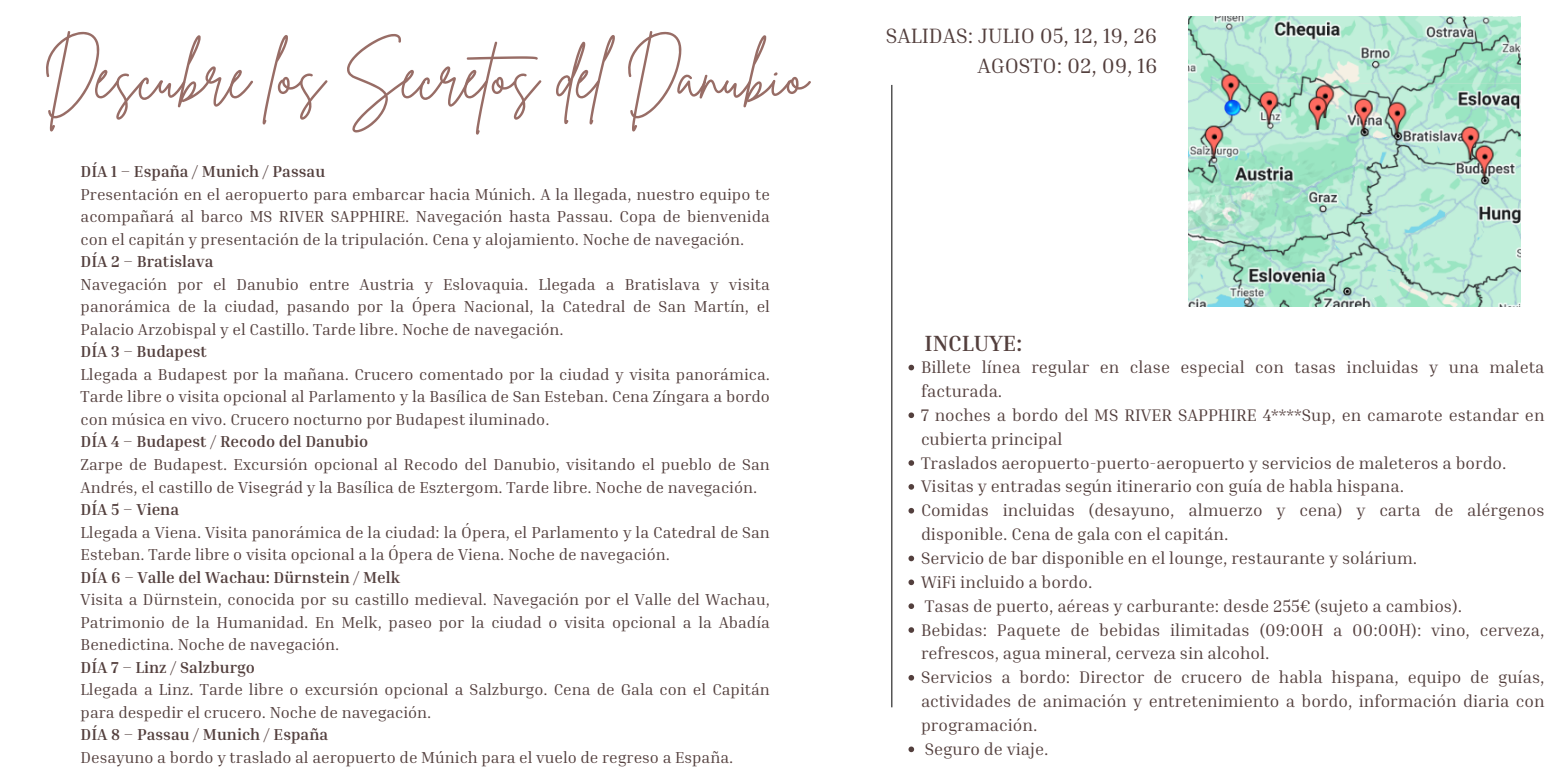
<style>
.page{position:relative;width:1556px;height:778px;background:#fff}
.page>*{position:absolute;margin:0;border:0;box-sizing:border-box;transform-origin:0 0}
.t1{font:63.27px "Brittany Signature";color:#986d66}
.t2{font:700 22.56px "Inria Serif";color:#533f3d}
.t3{font:21.3px/29.7px "Inria Serif";color:#533f3d;text-align:right}
.t4{font:17.16px/23.8px "Inria Serif";color:#533f3d}
.t5{font:16.23px/22.5px "Inria Serif";color:#533f3d;text-align:justify}
.t6{font:700 16.23px "Inria Serif";color:#533f3d}
</style>
<div class="page">
<hr style="left:891px;top:85px;width:1px;height:622px;background:#000">
<img style="left:1188px;top:17px;width:332px;height:289px">
<svg style="left:908px;top:365px;width:6px;height:5px"></svg>
<svg style="left:908px;top:412px;width:6px;height:6px"></svg>
<svg style="left:908px;top:460px;width:6px;height:6px"></svg>
<svg style="left:908px;top:484px;width:6px;height:5px"></svg>
<svg style="left:908px;top:508px;width:6px;height:5px"></svg>
<svg style="left:908px;top:555px;width:6px;height:6px"></svg>
<svg style="left:908px;top:579px;width:6px;height:6px"></svg>
<svg style="left:908px;top:603px;width:6px;height:6px"></svg>
<svg style="left:908px;top:627px;width:6px;height:6px"></svg>
<svg style="left:908px;top:675px;width:6px;height:5px"></svg>
<svg style="left:908px;top:746px;width:6px;height:6px"></svg>
<h1 class="t1" style="left:43px;top:35px;width:766px">Descubre los Secretos del Danubio</h1>
<p class="t6" style="left:81px;top:161px;width:246px">DÍA 1 – España / Munich / Passau</p>
<p class="t5" style="left:81px;top:182px;width:691px">Presentación en el aeropuerto para embarcar hacia Múnich. A la llegada, nuestro equipo te acompañará al barco MS RIVER SAPPHIRE. Navegación hasta Passau. Copa de bienvenida con el capitán y presentación de la tripulación. Cena y alojamiento. Noche de navegación.</p>
<p class="t6" style="left:81px;top:251px;width:134px">DÍA 2 – Bratislava</p>
<p class="t5" style="left:81px;top:272px;width:691px">Navegación por el Danubio entre Austria y Eslovaquia. Llegada a Bratislava y visita panorámica de la ciudad, pasando por la Ópera Nacional, la Catedral de San Martín, el Palacio Arzobispal y el Castillo. Tarde libre. Noche de navegación.</p>
<p class="t6" style="left:81px;top:341px;width:128px">DÍA 3 – Budapest</p>
<p class="t5" style="left:81px;top:362px;width:691px">Llegada a Budapest por la mañana. Crucero comentado por la ciudad y visita panorámica.<br>Tarde libre o visita opcional al Parlamento y la Basílica de San Esteban. Cena Zíngara a bordo con música en vivo. Crucero nocturno por Budapest iluminado.</p>
<p class="t6" style="left:81px;top:431px;width:289px">DÍA 4 – Budapest / Recodo del Danubio</p>
<p class="t5" style="left:81px;top:452px;width:691px">Zarpe de Budapest. Excursión opcional al Recodo del Danubio, visitando el pueblo de San<br>Andrés, el castillo de Visegrád y la Basílica de Esztergom. Tarde libre. Noche de navegación.</p>
<p class="t6" style="left:81px;top:499px;width:100px">DÍA 5 – Viena</p>
<p class="t5" style="left:81px;top:520px;width:691px">Llegada a Viena. Visita panorámica de la ciudad: la Ópera, el Parlamento y la Catedral de San<br>Esteban. Tarde libre o visita opcional a la Ópera de Viena. Noche de navegación.</p>
<p class="t6" style="left:81px;top:567px;width:321px">DÍA 6 – Valle del Wachau: Dürnstein / Melk</p>
<p class="t5" style="left:81px;top:587px;width:691px">Visita a Dürnstein, conocida por su castillo medieval. Navegación por el Valle del Wachau, Patrimonio de la Humanidad. En Melk, paseo por la ciudad o visita opcional a la Abadía Benedictina. Noche de navegación.</p>
<p class="t6" style="left:81px;top:657px;width:176px">DÍA 7 – Linz / Salzburgo</p>
<p class="t5" style="left:81px;top:678px;width:691px">Llegada a Linz. Tarde libre o excursión opcional a Salzburgo. Cena de Gala con el Capitán para despedir el crucero. Noche de navegación.</p>
<p class="t6" style="left:81px;top:724px;width:249px">DÍA 8 – Passau / Munich / España</p>
<p class="t5" style="left:81px;top:745px;width:654px">Desayuno a bordo y traslado al aeropuerto de Múnich para el vuelo de regreso a España.</p>
<p class="t3" style="left:885px;top:20px;width:273px">SALIDAS: JULIO 05, 12, 19, 26<br>AGOSTO: 02, 09, 16</p>
<p class="t2" style="left:924px;top:329px;width:99px">INCLUYE:</p>
<h3 class="t4" style="left:921px;top:355px;width:625px">Billete línea regular en clase especial con tasas incluidas y una maleta facturada.</h3>
<p class="t4" style="left:921px;top:402px;width:625px">7 noches a bordo del MS RIVER SAPPHIRE 4****Sup, en camarote estandar en cubierta principal</p>
<h2 class="t4" style="left:921px;top:450px;width:587px">Traslados aeropuerto-puerto-aeropuerto y servicios de maleteros a bordo.</h2>
<p class="t4" style="left:921px;top:474px;width:484px">Visitas y entradas según itinerario con guía de habla hispana.</p>
<p class="t4" style="left:921px;top:498px;width:625px">Comidas incluidas (desayuno, almuerzo y cena) y carta de alérgenos disponible. Cena de gala con el capitán.</p>
<p class="t4" style="left:921px;top:545px;width:497px">Servicio de bar disponible en el lounge, restaurante y solárium.</p>
<p class="t4" style="left:921px;top:569px;width:173px">WiFi incluido a bordo.</p>
<p class="t4" style="left:924px;top:593px;width:539px">Tasas de puerto, aéreas y carburante: desde 255€ (sujeto a cambios).</p>
<p class="t4" style="left:921px;top:617px;width:625px">Bebidas: Paquete de bebidas ilimitadas (09:00H a 00:00H): vino, cerveza, refrescos, agua mineral, cerveza sin alcohol.</p>
<p class="t4" style="left:921px;top:665px;width:625px;text-align:justify">Servicios a bordo: Director de crucero de habla hispana, equipo de guías, actividades de animación y entretenimiento a bordo, información diaria con programación.</p>
<p class="t4" style="left:924px;top:736px;width:125px">Seguro de viaje.</p>
</div>
